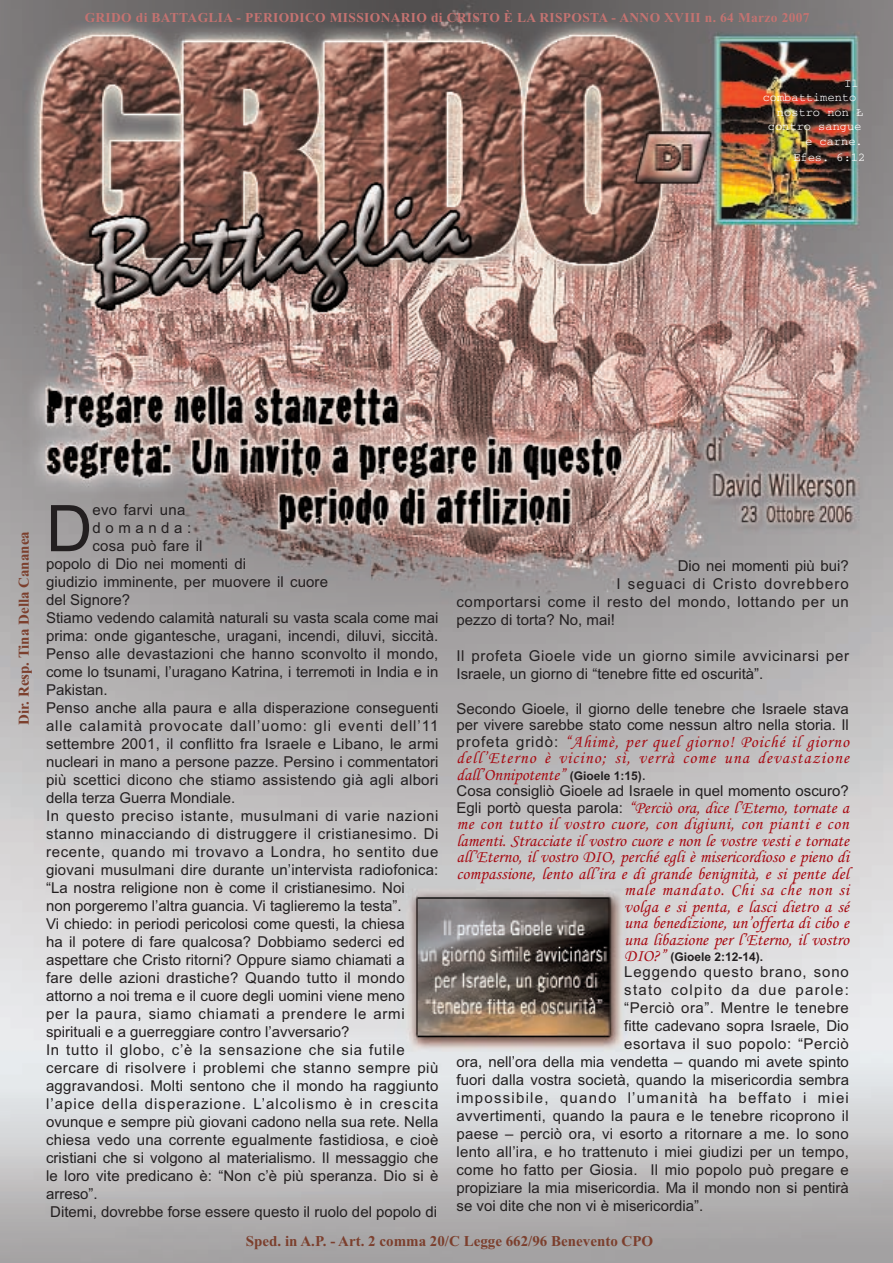
<style>
.page{position:relative;width:893px;height:1263px;background:#fff}
.page>*{position:absolute;margin:0;border:0;box-sizing:border-box;transform-origin:0 0}
.t1{font:64.35px "Arial";color:#231f20}
.t2{font:17.25px/16.5px "Monotype Corsiva";color:#a70a12;text-align:justify}
.t3{font:15px/16.5px "Arial";letter-spacing:.01em;color:#231f20}
.t4{font:15px/18px "Arial";letter-spacing:.04em;color:#231f20}
.t5{font:15px "Arial";letter-spacing:.065em;color:#231f20}
.t6{font:15px "Arial";letter-spacing:.045em;color:#231f20}
.t7{font:15px "Arial";letter-spacing:.05em;color:#231f20}
.t8{font:700 15px "Times New Roman";color:#7c3f2d}
.t9{font:15px "Arial";letter-spacing:.035em;color:#231f20}
.t10{font:15px "Arial";letter-spacing:.085em;color:#231f20}
.t11{font:15px "Arial";letter-spacing:.03em;color:#231f20}
.t12{font:15px "Arial";letter-spacing:.055em;color:#231f20}
.t13{font:15px "Arial";letter-spacing:.305em;color:#231f20}
.t14{font:700 13.5px "Times New Roman";letter-spacing:.025em;color:#c47371}
.t15{font:12px "Courier";color:#fff}
.t16{font:700 12px "Arial";color:#231f20}
.s1{font-family:"Arial";font-size:15px;color:#231f20}
.s2{font-family:"Arial";font-weight:700;font-size:12px;color:#231f20}
.s3{font-family:"Monotype Corsiva";font-weight:400;font-size:17.25px;color:#a70a12}
</style>
<div class="page">
<img style="left:0;top:0;width:893px;height:1263px">
<p class="t14" style="left:85px;top:9px;width:726px">GRIDO di BATTAGLIA - PERIODICO MISSIONARIO di CRISTO È LA RISPOSTA - ANNO XVIII n. 64 Marzo 2007</p>
<p class="t15" style="left:844px;top:79px;width:16px">Il</p>
<p class="t15" style="left:763px;top:94px;width:95px">combattimento</p>
<p class="t15" style="left:777px;top:108px;width:88px">nostro non Ł</p>
<p class="t15" style="left:768px;top:123px;width:95px">contro sangue</p>
<p class="t15" style="left:805px;top:137px;width:59px">e carne.</p>
<p class="t15" style="left:793px;top:153px;width:74px">Efes. 6:12</p>
<p class="t8" style="left:15px;top:725px;width:195px;rotate:-90deg">Dir. Resp. Tina Della Cananea</p>
<h1 class="t1" style="left:46px;top:491px;width:48px">D</h1>
<p class="t3" style="left:93px;top:502px;width:94px">evo farvi una</p>
<p class="t13" style="left:93px;top:519px;width:100px">domanda:</p>
<p class="t3" style="left:93px;top:538px;width:112px">cosa può fare il</p>
<p class="t3" style="left:46px;top:556px;width:202px">popolo di Dio nei momenti di</p>
<p class="t3" style="left:46px;top:574px;width:283px">giudizio imminente, per muovere il cuore</p>
<p class="t3" style="left:46px;top:592px;width:86px">del Signore?</p>
<p class="t3" style="left:46px;top:610px;width:394px">Stiamo vedendo calamità naturali su vasta scala come mai</p>
<p class="t3" style="left:46px;top:628px;width:394px">prima: onde gigantesche, uragani, incendi, diluvi, siccità.</p>
<p class="t3" style="left:46px;top:646px;width:394px">Penso alle devastazioni che hanno sconvolto il mondo,</p>
<p class="t3" style="left:46px;top:664px;width:394px">come lo tsunami, l’uragano Katrina, i terremoti in India e in</p>
<p class="t3" style="left:46px;top:682px;width:63px">Pakistan.</p>
<p class="t3" style="left:46px;top:700px;width:394px">Penso anche alla paura e alla disperazione conseguenti</p>
<p class="t5" style="left:46px;top:717px;width:394px">alle calamità provocate dall’uomo: gli eventi dell’11</p>
<p class="t3" style="left:46px;top:736px;width:394px">settembre 2001, il conflitto fra Israele e Libano, le armi</p>
<p class="t3" style="left:46px;top:754px;width:394px">nucleari in mano a persone pazze. Persino i commentatori</p>
<p class="t3" style="left:46px;top:772px;width:394px">più scettici dicono che stiamo assistendo già agli albori</p>
<p class="t3" style="left:46px;top:790px;width:191px">della terza Guerra Mondiale.</p>
<p class="t6" style="left:46px;top:807px;width:394px">In questo preciso istante, musulmani di varie nazioni</p>
<p class="t4" style="left:46px;top:825px;width:394px">stanno minacciando di distruggere il cristianesimo. Di</p>
<p class="t6" style="left:46px;top:843px;width:394px">recente, quando mi trovavo a Londra, ho sentito due</p>
<p class="t3" style="left:46px;top:862px;width:394px">giovani musulmani dire durante un’intervista radiofonica:</p>
<p class="t3" style="left:46px;top:880px;width:360px">“La nostra religione non è come il cristianesimo. Noi</p>
<p class="t3" style="left:46px;top:898px;width:357px">non porgeremo l’altra guancia. Vi taglieremo la testa”.</p>
<p class="t3" style="left:46px;top:916px;width:360px">Vi chiedo: in periodi pericolosi come questi, la chiesa</p>
<p class="t3" style="left:46px;top:934px;width:360px">ha il potere di fare qualcosa? Dobbiamo sederci ed</p>
<p class="t3" style="left:46px;top:952px;width:360px">aspettare che Cristo ritorni? Oppure siamo chiamati a</p>
<p class="t3" style="left:46px;top:970px;width:360px">fare delle azioni drastiche? Quando tutto il mondo</p>
<p class="t3" style="left:46px;top:988px;width:360px">attorno a noi trema e il cuore degli uomini viene meno</p>
<p class="t7" style="left:46px;top:1005px;width:360px">per la paura, siamo chiamati a prendere le armi</p>
<p class="t3" style="left:46px;top:1024px;width:305px">spirituali e a guerreggiare contro l’avversario?</p>
<p class="t7" style="left:46px;top:1041px;width:360px">In tutto il globo, c’è la sensazione che sia futile</p>
<p class="t9" style="left:46px;top:1059px;width:394px">cercare di risolvere i problemi che stanno sempre più</p>
<p class="t3" style="left:46px;top:1078px;width:394px">aggravandosi. Molti sentono che il mondo ha raggiunto</p>
<p class="t5" style="left:46px;top:1095px;width:394px">l’apice della disperazione. L’alcolismo è in crescita</p>
<p class="t3" style="left:46px;top:1114px;width:394px">ovunque e sempre più giovani cadono nella sua rete. Nella</p>
<p class="t3" style="left:46px;top:1132px;width:394px">chiesa vedo una corrente egualmente fastidiosa, e cioè</p>
<p class="t3" style="left:46px;top:1150px;width:394px">cristiani che si volgono al materialismo. Il messaggio che</p>
<p class="t3" style="left:46px;top:1168px;width:394px">le loro vite predicano è: “Non c’è più speranza. Dio si è</p>
<p class="t3" style="left:46px;top:1186px;width:53px">arreso”.</p>
<p class="t3" style="left:50px;top:1204px;width:388px">Ditemi, dovrebbe forse essere questo il ruolo del popolo di</p>
<p class="t3" style="left:678px;top:558px;width:173px">Dio nei momenti più bui?</p>
<p class="t5" style="left:617px;top:575px;width:234px">I seguaci di Cristo dovrebbero</p>
<p class="t4" style="left:456px;top:593px;width:394px">comportarsi come il resto del mondo, lottando per un</p>
<p class="t3" style="left:456px;top:612px;width:160px">pezzo di torta? No, mai!</p>
<p class="t4" style="left:456px;top:647px;width:394px">Il profeta Gioele vide un giorno simile avvicinarsi per<br>Israele, un giorno di “tenebre fitte ed oscurità”.</p>
<p class="t3" style="left:456px;top:700px;width:394px">Secondo Gioele, il giorno delle tenebre che Israele stava per vivere sarebbe stato come nessun altro nella storia. Il</p>
<p class="t2" style="left:456px;top:732px;width:394px"><span class="s1">profeta gridò:</span> “Ahimè, per quel giorno! Poiché il giorno dell’Eterno è vicino; sì, verrà come una devastazione dall’Onnipotente” <span class="s2">(Gioele 1:15)</span><span class="s1">.</span></p>
<p class="t3" style="left:456px;top:783px;width:394px">Cosa consigliò Gioele ad Israele in quel momento oscuro?</p>
<p class="t2" style="left:456px;top:798px;width:394px;text-align:right"><span class="s1">Egli portò questa parola:</span> “Perciò ora, dice l’Eterno, tornate a me con tutto il vostro cuore, con digiuni, con pianti e con lamenti. Stracciate il vostro cuore e non le vostre vesti e tornate all’Eterno, il vostro DIO, perché egli è misericordioso e pieno di compassione, lento all’ira e di grande benignità, e si pente del male mandato. Chi sa che non si<br>volga e si penta, e lasci dietro a sé<br>una benedizione, un’offerta di cibo e<br>una libazione per l’Eterno, il vostro</p>
<p class="t16" style="left:624px;top:950px;width:140px"><span class="s3">DIO?”</span> (Gioele 2:12-14).</p>
<p class="t12" style="left:624px;top:963px;width:226px">Leggendo questo brano, sono</p>
<p class="t10" style="left:624px;top:981px;width:226px">stato colpito da due parole:</p>
<p class="t11" style="left:624px;top:999px;width:226px">“Perciò ora”. Mentre le tenebre</p>
<p class="t3" style="left:624px;top:1017px;width:226px">fitte cadevano sopra Israele, Dio</p>
<p class="t9" style="left:624px;top:1035px;width:226px">esortava il suo popolo: “Perciò</p>
<p class="t3" style="left:456px;top:1053px;width:394px">ora, nell’ora della mia vendetta – quando mi avete spinto</p>
<p class="t3" style="left:456px;top:1071px;width:394px">fuori dalla vostra società, quando la misericordia sembra</p>
<p class="t10" style="left:456px;top:1089px;width:394px">impossibile, quando l’umanità ha beffato i miei</p>
<p class="t3" style="left:456px;top:1107px;width:394px">avvertimenti, quando la paura e le tenebre ricoprono il</p>
<p class="t3" style="left:456px;top:1125px;width:394px">paese – perciò ora, vi esorto a ritornare a me. Io sono</p>
<p class="t3" style="left:456px;top:1143px;width:394px">lento all’ira, e ho trattenuto i miei giudizi per un tempo,</p>
<p class="t3" style="left:456px;top:1161px;width:394px">come ho fatto per Giosia. Il mio popolo può pregare e</p>
<p class="t3" style="left:456px;top:1179px;width:394px">propiziare la mia misericordia. Ma il mondo non si pentirà</p>
<p class="t3" style="left:456px;top:1197px;width:248px">se voi dite che non vi è misericordia”.</p>
<p class="t8" style="left:246px;top:1232px;width:409px">Sped. in A.P. - Art. 2 comma 20/C Legge 662/96 Benevento CPO</p>
</div>
